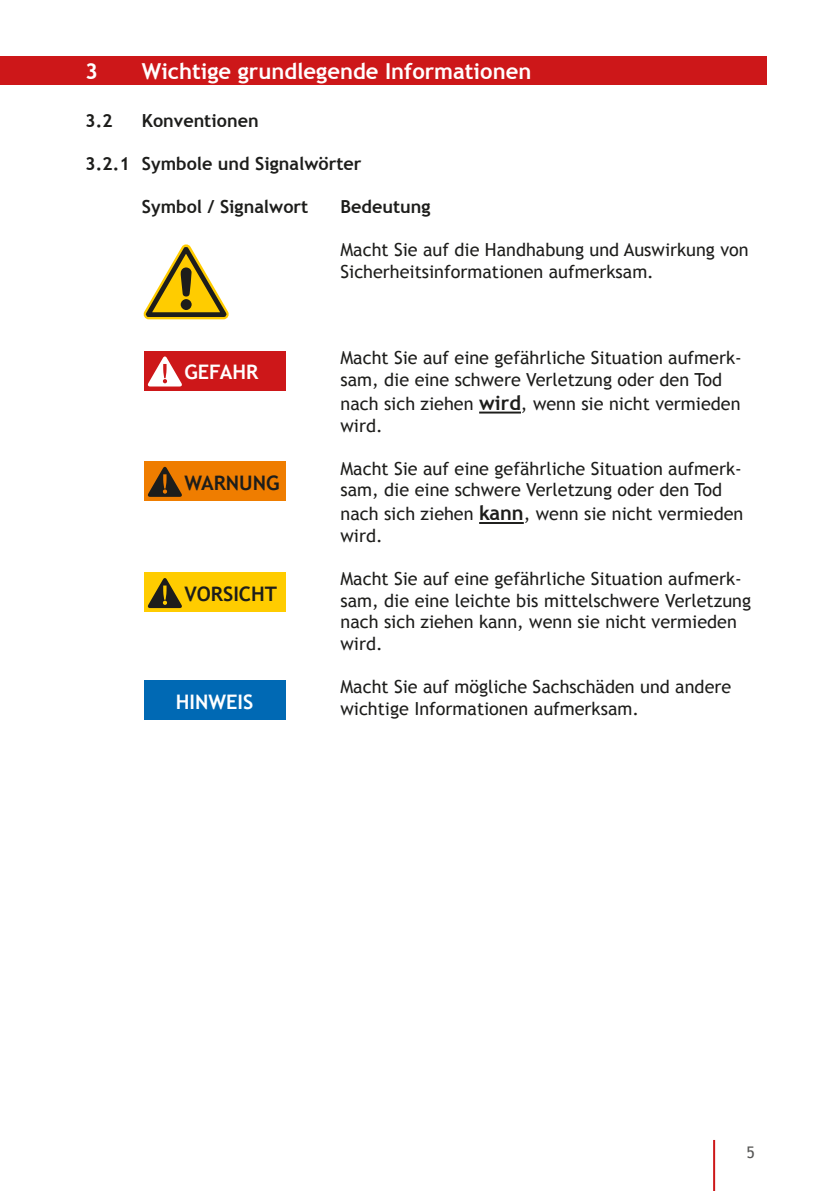
<style>
.page{position:relative;width:840px;height:1191px;background:#fff}
.page>*{position:absolute;margin:0;border:0;box-sizing:border-box;transform-origin:0 0}
.t1{font:700 22px "Trebuchet MS";color:#fff}
.t2{font:700 20px "Trebuchet MS";color:#1d1d1b}
.t3{font:700 20px "Trebuchet MS";color:#fff}
.t4{font:18px/21.6px "Trebuchet MS";color:#1d1d1b}
.t5{font:700 18px "Trebuchet MS";color:#1d1d1b}
.t6{font:16px "Trebuchet MS";color:#575756}
.s1{font-weight:700;font-size:20px}
</style>
<div class="page">
<hr style="left:712px;top:1140px;width:2px;height:51px;background:#cd1719">
<div style="left:0;top:57px;width:765px;height:28px;background:#cd1719"></div>
<hr style="left:479px;top:411px;width:41px;height:2px;background:#1d1d1b">
<hr style="left:479px;top:522px;width:44px;height:2px;background:#1d1d1b">
<svg style="left:143px;top:244px;width:85px;height:76px"></svg>
<div style="left:180px;top:299px;width:11px;height:11px;background:#1d1d1b;border-radius:50%"></div>
<div style="left:143px;top:351px;width:142px;height:40px;background:#cd1719"></div>
<svg style="left:147px;top:356px;width:35px;height:30px"></svg>
<div style="left:143px;top:461px;width:142px;height:40px;background:#ef7d00"></div>
<svg style="left:147px;top:466px;width:35px;height:31px"></svg>
<div style="left:143px;top:572px;width:142px;height:40px;background:#fc0"></div>
<svg style="left:147px;top:578px;width:35px;height:30px"></svg>
<div style="left:143px;top:680px;width:142px;height:40px;background:#0069b4"></div>
<p class="t1" style="left:85px;top:57px;width:14px">3</p>
<p class="t1" style="left:142px;top:57px;width:391px">Wichtige grundlegende Informationen</p>
<p class="t5" style="left:85px;top:109px;width:29px">3.2</p>
<p class="t5" style="left:142px;top:109px;width:118px">Konventionen</p>
<p class="t5" style="left:85px;top:152px;width:278px">3.2.1 Symbole und Signalwörter</p>
<p class="t5" style="left:142px;top:195px;width:168px">Symbol / Signalwort</p>
<p class="t5" style="left:340px;top:195px;width:91px">Bedeutung</p>
<p class="t4" style="left:340px;top:239px;width:409px">Macht Sie auf die Handhabung und Auswirkung von<br>Sicherheitsinformationen aufmerksam.</p>
<p class="t3" style="left:184px;top:360px;width:75px">GEFAHR</p>
<p class="t2" style="left:184px;top:470px;width:97px">WARNUNG</p>
<p class="t2" style="left:184px;top:581px;width:94px">VORSICHT</p>
<p class="t3" style="left:176px;top:689px;width:79px">HINWEIS</p>
<p class="t4" style="left:340px;top:347px;width:402px">Macht Sie auf eine gefährliche Situation aufmerk&shy;sam, die eine schwere Verletzung oder den Tod</p>
<p class="t4" style="left:340px;top:393px;width:401px">nach sich ziehen <span class="s1">wird</span>, wenn sie nicht vermieden wird.</p>
<p class="t4" style="left:340px;top:458px;width:402px">Macht Sie auf eine gefährliche Situation aufmerk&shy;sam, die eine schwere Verletzung oder den Tod</p>
<p class="t4" style="left:340px;top:503px;width:404px">nach sich ziehen <span class="s1">kann</span>, wenn sie nicht vermieden wird.</p>
<p class="t4" style="left:340px;top:568px;width:412px">Macht Sie auf eine gefährliche Situation aufmerk&shy;sam, die eine leichte bis mittelschwere Verletzung nach sich ziehen kann, wenn sie nicht vermieden wird.</p>
<p class="t4" style="left:340px;top:676px;width:392px">Macht Sie auf mögliche Sachschäden und andere wichtige Informationen aufmerksam.</p>
<p class="t6" style="left:746px;top:1143px;width:10px">9</p>
<p class="t6" style="left:746px;top:1143px;width:10px">5</p>
</div>
